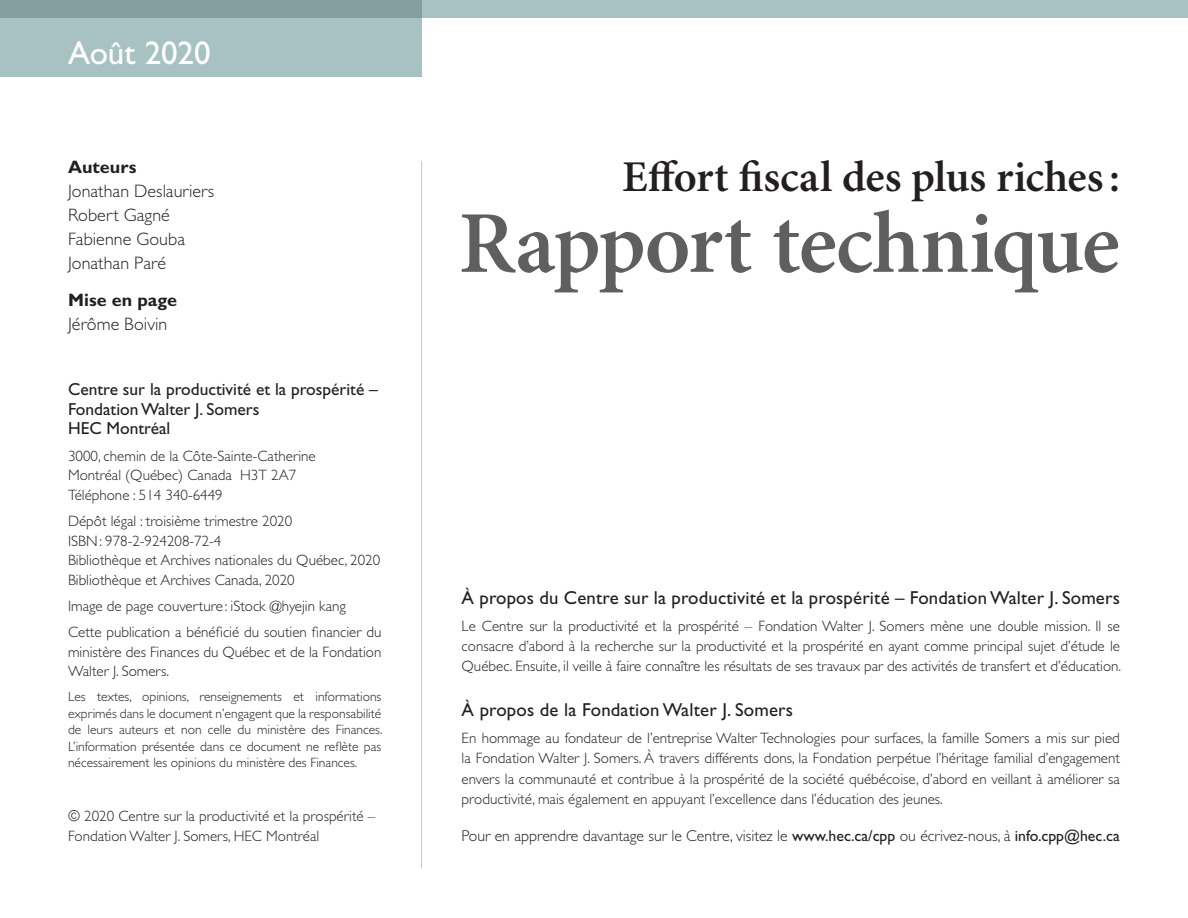
<style>
.page{position:relative;width:1188px;height:918px;background:#fff}
.page>*{position:absolute;margin:0;border:0;box-sizing:border-box;transform-origin:0 0}
.t1{font:600 88.2px "Minion Pro";letter-spacing:-.015em;color:#5f5f62}
.t2{font:600 43.95px "Minion Pro";color:#231f20}
.TITRE_pré{font:33px "Gill Sans Std";color:#fff}
.Paragraphe{font:18.75px "Gill Sans Std";letter-spacing:.01em;color:#231f20}
.Paragraphe-2{font:300 18px "Gill Sans Std";letter-spacing:.005em;color:#231f20}
.Paragraphe-3{font:700 18px "Gill Sans Std";letter-spacing:.005em;color:#231f20}
.Paragraphe-4{font:17.4px/19.5px "Gill Sans Std";color:#231f20}
.Paragraphe-5{font:300 15.75px "Gill Sans Std";color:#231f20}
.Paragraphe-6{font:300 15px/19.5px "Gill Sans Std";color:#231f20;text-align:justify}
.Paragraphe-7{font:300 13.5px/16.5px "Gill Sans Std";color:#231f20;text-align:justify}
.s1{font-weight:400}
</style>
<div class="page">
<div style="left:0;top:0;width:421px;height:77px;background:#a8c2c3"></div>
<hr style="left:421px;top:161px;width:1px;height:707px;background:#c6cacf">
<div style="left:421px;top:0;width:767px;height:17px;background:#a8c2c3"></div>
<div style="left:0;top:0;width:421px;height:17px;background:#849d9f"></div>
<p class="TITRE_pré" style="left:68px;top:34px;width:144px">Août 2020</p>
<p class="Paragraphe-3" style="left:68px;top:156px;width:70px">Auteurs</p>
<p class="Paragraphe-2" style="left:68px;top:181px;width:148px">Jonathan Deslauriers</p>
<p class="Paragraphe-2" style="left:68px;top:205px;width:103px">Robert Gagné</p>
<p class="Paragraphe-2" style="left:68px;top:229px;width:119px">Fabienne Gouba</p>
<p class="Paragraphe-2" style="left:68px;top:253px;width:100px">Jonathan Paré</p>
<p class="Paragraphe-3" style="left:68px;top:289px;width:110px">Mise en page</p>
<p class="Paragraphe-2" style="left:68px;top:314px;width:101px">Jérôme Boivin</p>
<p class="Paragraphe-4" style="left:68px;top:380px;width:311px">Centre sur la productivité et la prospérité –<br>Fondation Walter J. Somers<br>HEC Montréal</p>
<p class="Paragraphe-6" style="left:68px;top:446px;width:249px;text-align:left">3000, chemin de la Côte-Sainte-Catherine<br>Montréal (Québec) Canada H3T 2A7<br>Téléphone : 514 340-6449</p>
<p class="Paragraphe-6" style="left:68px;top:511px;width:314px;text-align:left">Dépôt légal : troisième trimestre 2020<br>ISBN: 978-2-924208-72-4<br>Bibliothèque et Archives nationales du Québec, 2020<br>Bibliothèque et Archives Canada, 2020</p>
<p class="Paragraphe-6" style="left:68px;top:596px;width:279px">Image de page couverture : iStock @hyejin kang</p>
<p class="Paragraphe-6" style="left:68px;top:623px;width:315px">Cette publication a bénéficié du soutien financier du ministère des Finances du Québec et de la Fondation Walter J. Somers.</p>
<p class="Paragraphe-7" style="left:68px;top:689px;width:316px">Les textes, opinions, renseignements et informations exprimés dans le document n’engagent que la responsabilité de leurs auteurs et non celle du ministère des Finances.<br>L’information présentée dans ce document ne reflète pas nécessairement les opinions du ministère des Finances.</p>
<p class="Paragraphe-6" style="left:68px;top:807px;width:309px">© 2020 Centre sur la productivité et la prospérité –<br>Fondation Walter J. Somers, HEC Montréal</p>
<p class="t2" style="left:622px;top:150px;width:499px">Effort fiscal des plus riches:</p>
<p class="t1" style="left:458px;top:191px;width:663px">Rapport technique</p>
<p class="Paragraphe" style="left:462px;top:587px;width:660px">À propos du Centre sur la productivité et la prospérité – Fondation Walter J. Somers</p>
<p class="Paragraphe-6" style="left:462px;top:616px;width:661px;line-height:20.2px">Le Centre sur la productivité et la prospérité – Fondation Walter J. Somers mène une double mission. Il se consacre d’abord à la recherche sur la productivité et la prospérité en ayant comme principal sujet d’étude le Québec. Ensuite, il veille à faire connaître les résultats de ses travaux par des activités de transfert et d’éducation.</p>
<p class="Paragraphe" style="left:462px;top:699px;width:333px">À propos de la Fondation Walter J. Somers</p>
<p class="Paragraphe-6" style="left:462px;top:728px;width:660px;line-height:20.2px">En hommage au fondateur de l’entreprise Walter Technologies pour surfaces, la famille Somers a mis sur pied la Fondation Walter J. Somers. À travers différents dons, la Fondation perpétue l’héritage familial d’engagement envers la communauté et contribue à la prospérité de la société québécoise, d’abord en veillant à améliorer sa productivité, mais également en appuyant l’excellence dans l’éducation des jeunes.</p>
<p class="Paragraphe-5" style="left:462px;top:827px;width:660px">Pour en apprendre davantage sur le Centre, visitez le <span class="s1">www.hec.ca/cpp</span> ou écrivez-nous, à <span class="s1">info.cpp@hec.ca</span></p>
</div>
